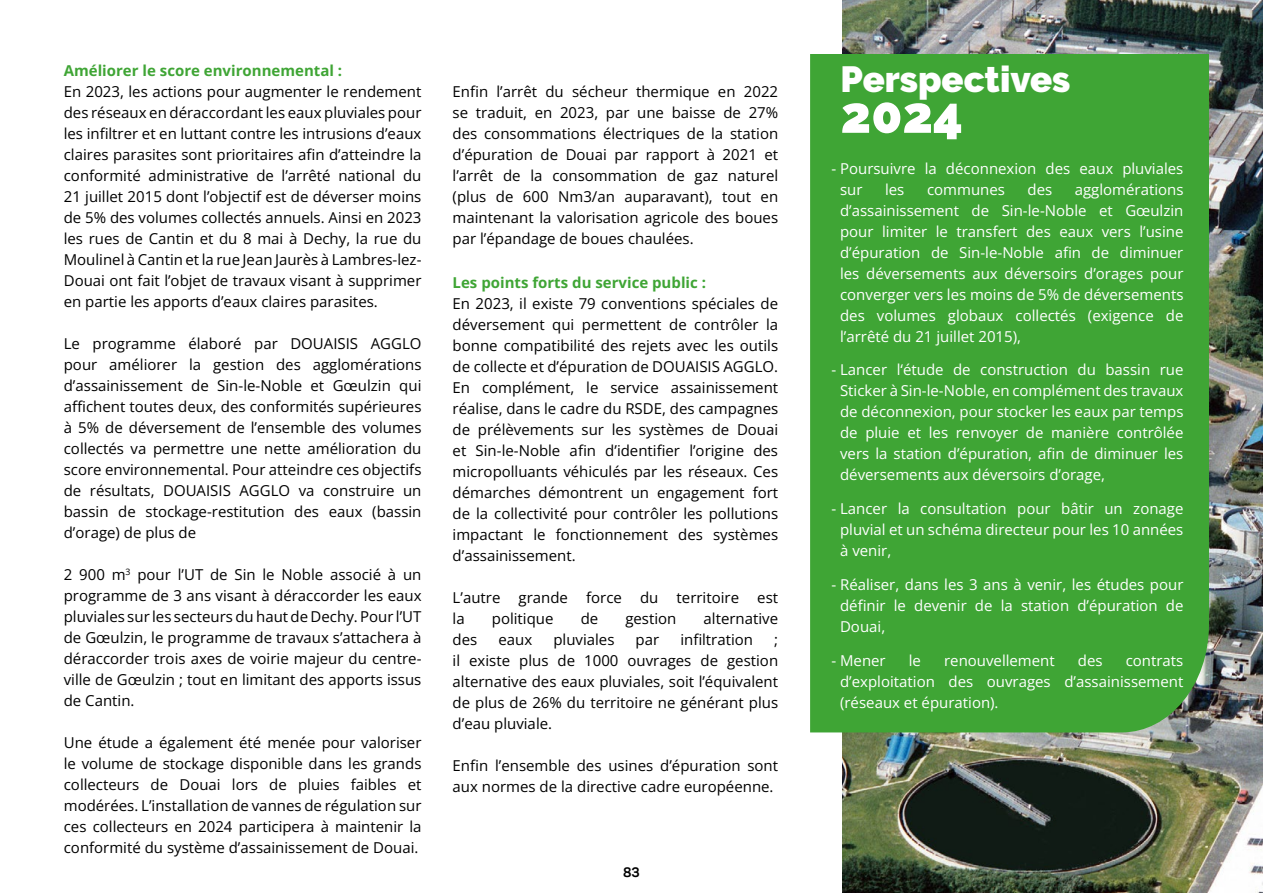
<style>
.page{position:relative;width:1263px;height:893px;background:#fff}
.page>*{position:absolute;margin:0;border:0;box-sizing:border-box;transform-origin:0 0}
.t1{font:900 51px "Raleway";color:#fff}
.t2{font:900 36.3px "Raleway";color:#fff}
.t3{font:15px/21px "Open Sans";color:#000;text-align:justify}
.t4{font:15px/21px "Open Sans";color:#fff;text-align:justify}
.t5{font:700 15px "Open Sans";color:#3fa535}
.t6{font:700 13.5px "Panton";color:#000}
</style>
<div class="page">
<img style="left:842px;top:0;width:421px;height:893px">
<div style="left:810px;top:54px;width:399px;height:678px;background:#3fa535"></div>
<p class="t5" style="left:64px;top:60px;width:280px">Améliorer le score environnemental :</p>
<p class="t3" style="left:64px;top:80px;width:359px">En 2023, les actions pour augmenter le rendement des réseaux en déraccordant les eaux pluviales pour les infiltrer et en luttant contre les intrusions d’eaux claires parasites sont prioritaires afin d’atteindre la conformité administrative de l’arrêté national du 21 juillet 2015 dont l’objectif est de déverser moins de 5% des volumes collectés annuels. Ainsi en 2023 les rues de Cantin et du 8 mai à Dechy, la rue du Moulinel à Cantin et la rue Jean Jaurès à Lambres-lez-Douai ont fait l’objet de travaux visant à supprimer en partie les apports d’eaux claires parasites.</p>
<p class="t3" style="left:64px;top:332px;width:359px">Le programme élaboré par DOUAISIS AGGLO pour améliorer la gestion des agglomérations d’assainissement de Sin-le-Noble et Gœulzin qui affichent toutes deux, des conformités supérieures à 5% de déversement de l’ensemble des volumes collectés va permettre une nette amélioration du score environnemental. Pour atteindre ces objectifs de résultats, DOUAISIS AGGLO va construire un bassin de stockage-restitution des eaux (bassin d’orage) de plus de</p>
<p class="t3" style="left:64px;top:563px;width:359px">2 900 m<sup>3</sup> pour l’UT de Sin le Noble associé à un programme de 3 ans visant à déraccorder les eaux pluviales sur les secteurs du haut de Dechy. Pour l’UT de Gœulzin, le programme de travaux s’attachera à déraccorder trois axes de voirie majeur du centre&shy;ville de Gœulzin ; tout en limitant des apports issus de Cantin.</p>
<p class="t3" style="left:64px;top:731px;width:359px">Une étude a également été menée pour valoriser le volume de stockage disponible dans les grands collecteurs de Douai lors de pluies faibles et modérées. L’installation de vannes de régulation sur ces collecteurs en 2024 participera à maintenir la conformité du système d’assainissement de Douai.</p>
<p class="t3" style="left:453px;top:80px;width:327px">Enfin l’arrêt du sécheur thermique en 2022 se traduit, en 2023, par une baisse de 27% des consommations électriques de la station d’épuration de Douai par rapport à 2021 et l’arrêt de la consommation de gaz naturel (plus de 600 Nm3/an auparavant), tout en maintenant la valorisation agricole des boues par l’épandage de boues chaulées.</p>
<p class="t5" style="left:453px;top:272px;width:255px">Les points forts du service public :</p>
<p class="t3" style="left:453px;top:293px;width:327px">En 2023, il existe 79 conventions spéciales de déversement qui permettent de contrôler la bonne compatibilité des rejets avec les outils de collecte et d’épuration de DOUAISIS AGGLO.<br>En complément, le service assainissement réalise, dans le cadre du RSDE, des campagnes de prélèvements sur les systèmes de Douai et Sin-le-Noble afin d’identifier l’origine des micropolluants véhiculés par les réseaux. Ces démarches démontrent un engagement fort de la collectivité pour contrôler les pollutions impactant le fonctionnement des systèmes d’assainissement.</p>
<p class="t3" style="left:453px;top:587px;width:327px">L’autre grande force du territoire est la</p>
<p class="t3" style="left:492px;top:608px;width:63px">politique</p>
<p class="t3" style="left:581px;top:608px;width:19px">de</p>
<p class="t3" style="left:625px;top:608px;width:53px">gestion</p>
<p class="t3" style="left:703px;top:608px;width:76px">alternative</p>
<p class="t3" style="left:453px;top:629px;width:26px">des</p>
<p class="t3" style="left:498px;top:629px;width:35px">eaux</p>
<p class="t3" style="left:553px;top:629px;width:63px">pluviales</p>
<p class="t3" style="left:636px;top:629px;width:25px">par</p>
<p class="t3" style="left:680px;top:629px;width:74px">infiltration</p>
<p class="t3" style="left:453px;top:629px;width:327px;text-indent:322px">; il existe plus de 1000 ouvrages de gestion alternative des eaux pluviales, soit l’équivalent de plus de 26% du territoire ne générant plus d’eau pluviale.</p>
<p class="t3" style="left:453px;top:755px;width:327px">Enfin l’ensemble des usines d’épuration sont aux normes de la directive cadre européenne.</p>
<p class="t6" style="left:623px;top:864px;width:18px">83</p>
<h2 class="t2" style="left:841px;top:58px;width:231px">Perspectives</h2>
<h1 class="t1" style="left:841px;top:85px;width:124px">2024</h1>
<p class="t4" style="left:840px;top:157px;width:345px;text-indent:-9px">- Poursuivre la déconnexion des eaux pluviales sur</p>
<p class="t4" style="left:840px;top:178px;width:345px;text-indent:235px">agglomérations d’assainissement de Sin-le-Noble et Gœulzin pour limiter le transfert des eaux vers l’usine d’épuration de Sin-le-Noble afin de diminuer les déversements aux déversoirs d’orages pour converger vers les moins de 5% de déversements des volumes globaux collectés (exigence de l’arrêté du 21 juillet 2015),</p>
<p class="t4" style="left:840px;top:359px;width:345px;text-indent:-9px">- Lancer l‘étude de construction du bassin rue Sticker à Sin-le-Noble, en complément des travaux de déconnexion, pour stocker les eaux par temps de pluie et les renvoyer de manière contrôlée vers la station d’épuration, afin de diminuer les déversements aux déversoirs d’orage,</p>
<p class="t4" style="left:840px;top:498px;width:345px;text-indent:-9px">- Lancer la consultation pour bâtir un zonage pluvial et un schéma directeur pour les 10 années à venir,</p>
<p class="t4" style="left:840px;top:573px;width:345px;text-indent:-9px">- Réaliser, dans les 3 ans à venir, les études pour définir le devenir de la station d’épuration de Douai,</p>
<p class="t4" style="left:831px;top:649px;width:56px">- Mener</p>
<p class="t4" style="left:909px;top:649px;width:14px">le</p>
<p class="t4" style="left:944px;top:649px;width:112px">renouvellement</p>
<p class="t4" style="left:1078px;top:649px;width:26px">des</p>
<p class="t4" style="left:885px;top:178px;width:21px">les</p>
<p class="t4" style="left:927px;top:178px;width:79px">communes</p>
<p class="t4" style="left:1027px;top:178px;width:26px">des</p>
<p class="t4" style="left:840px;top:649px;width:345px;text-indent:286px">contrats d’exploitation des ouvrages d’assainissement (réseaux et épuration).</p>
</div>
